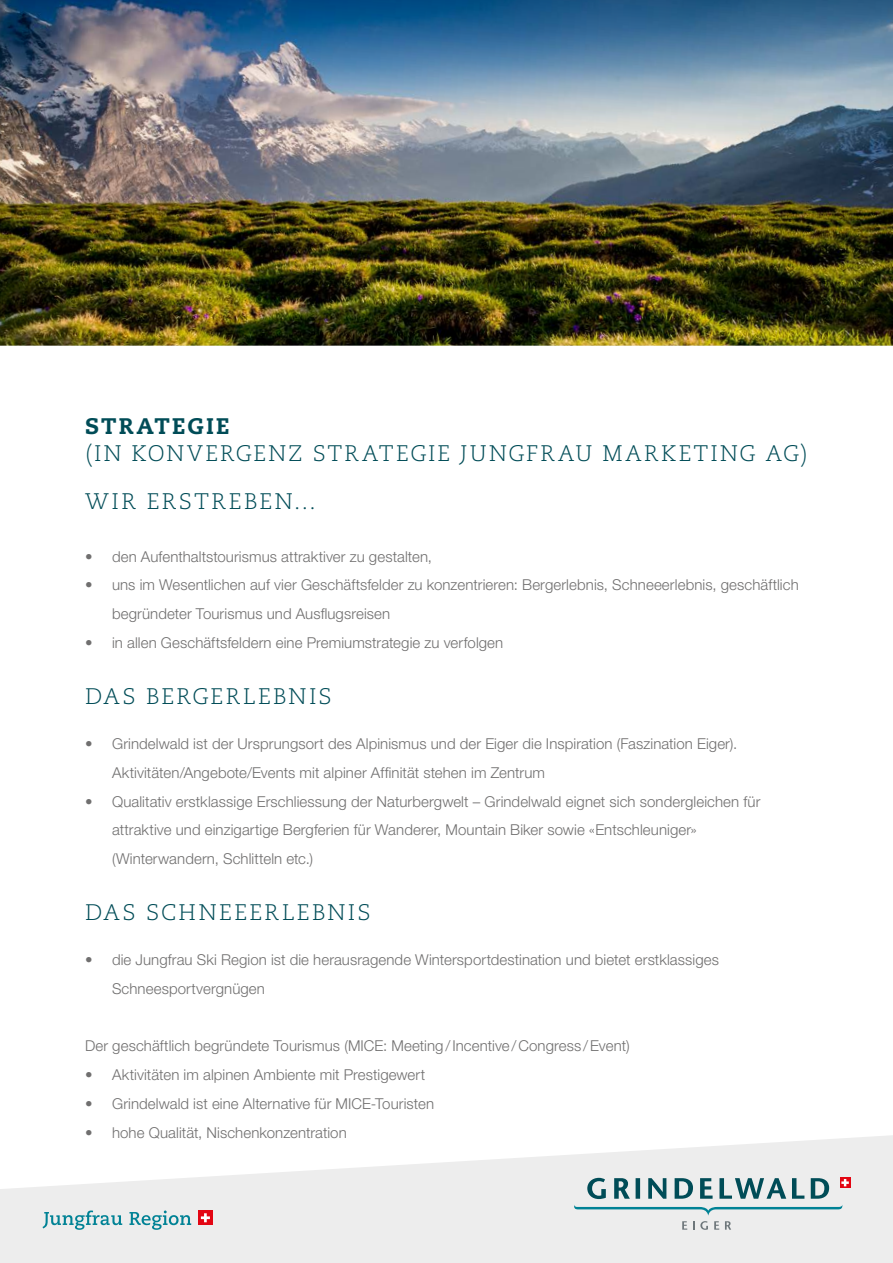
<style>
.page{position:relative;width:893px;height:1263px;background:#fff}
.page>*{position:absolute;margin:0;border:0;box-sizing:border-box;transform-origin:0 0}
.t1{font:300 22.5px/48.3px "Caecilia LT Std";letter-spacing:.1em;color:#004c57}
.t2{font:800 22.5px "Caecilia LT Std";letter-spacing:.1em;color:#004c57}
.t3{font:300 15px/28.8px "Helvetica Neue LT Std";letter-spacing:.005em;color:#706f6f}
</style>
<div class="page">
<svg style="left:0;top:1135px;width:893px;height:128px;fill:#ededed"></svg>
<div style="left:198px;top:1210px;width:15px;height:15px;background:#e30613"></div>
<svg style="left:201px;top:1213px;width:9px;height:9px"></svg>
<svg style="left:43px;top:1210px;width:148px;height:20px;background:#b2d2d7"></svg>
<svg style="left:840px;top:1177px;width:10px;height:11px"></svg>
<svg style="left:574px;top:1205px;width:268px;height:10px;background:#b1d2d6"></svg>
<svg style="left:587px;top:1178px;width:19px;height:21px"></svg>
<svg style="left:636px;top:1178px;width:4px;height:21px"></svg>
<svg style="left:648px;top:1178px;width:18px;height:21px"></svg>
<svg style="left:675px;top:1178px;width:18px;height:21px"></svg>
<svg style="left:700px;top:1178px;width:13px;height:21px"></svg>
<svg style="left:792px;top:1178px;width:12px;height:21px"></svg>
<svg style="left:811px;top:1178px;width:18px;height:21px"></svg>
<svg style="left:614px;top:1178px;width:16px;height:21px"></svg>
<svg style="left:719px;top:1178px;width:67px;height:21px"></svg>
<svg style="left:725px;top:1221px;width:6px;height:9px"></svg>
<svg style="left:682px;top:1221px;width:5px;height:9px"></svg>
<svg style="left:693px;top:1221px;width:15px;height:9px"></svg>
<svg style="left:714px;top:1221px;width:5px;height:9px"></svg>
<svg style="left:841px;top:1179px;width:8px;height:7px"></svg>
<img style="left:0;top:0;width:893px;height:346px">
<h1 class="t2" style="left:85px;top:412px;width:146px">STRATEGIE</h1>
<h1 class="t1" style="left:85px;top:429px;width:724px">(IN KONVERGENZ STRATEGIE JUNGFRAU MARKETING AG)<br>WIR ERSTREBEN...</h1>
<p class="t3" style="left:85px;top:542px;width:349px">• den Aufenthaltstourismus attraktiver zu gestalten,</p>
<p class="t3" style="left:112px;top:570px;width:688px;text-indent:-27px">• uns im Wesentlichen auf vier Geschäftsfelder zu konzentrieren: Bergerlebnis, Schneeerlebnis, geschäftlich begründeter Tourismus und Ausflugsreisen</p>
<p class="t3" style="left:85px;top:628px;width:420px">• in allen Geschäftsfeldern eine Premiumstrategie zu verfolgen</p>
<h1 class="t1" style="left:85px;top:672px;width:248px">DAS BERGERLEBNIS</h1>
<p class="t3" style="left:112px;top:729px;width:627px;text-indent:-27px">• Grindelwald ist der Ursprungsort des Alpinismus und der Eiger die Inspiration (Faszination Eiger).<br>Aktivitäten/Angebote/Events mit alpiner Affinität stehen im Zentrum</p>
<p class="t3" style="left:112px;top:786px;width:650px;text-indent:-27px">• Qualitativ erstklassige Erschliessung der Naturbergwelt – Grindelwald eignet sich sondergleichen für attraktive und einzigartige Bergferien für Wanderer, Mountain Biker sowie «Entschleuniger» (Winterwandern, Schlitteln etc.)</p>
<h1 class="t1" style="left:85px;top:888px;width:287px">DAS SCHNEEERLEBNIS</h1>
<p class="t3" style="left:112px;top:945px;width:608px;text-indent:-27px">• die Jungfrau Ski Region ist die herausragende Wintersportdestination und bietet erstklassiges<br>Schneesportvergnügen</p>
<p class="t3" style="left:85px;top:1031px;width:546px">Der geschäftlich begründete Tourismus (MICE: Meeting/Incentive/Congress /Event)</p>
<p class="t3" style="left:85px;top:1060px;width:342px">• Aktivitäten im alpinen Ambiente mit Prestigewert</p>
<p class="t3" style="left:85px;top:1089px;width:350px">• Grindelwald ist eine Alternative für MICE-Touristen</p>
<p class="t3" style="left:85px;top:1118px;width:263px">• hohe Qualität, Nischenkonzentration</p>
</div>
